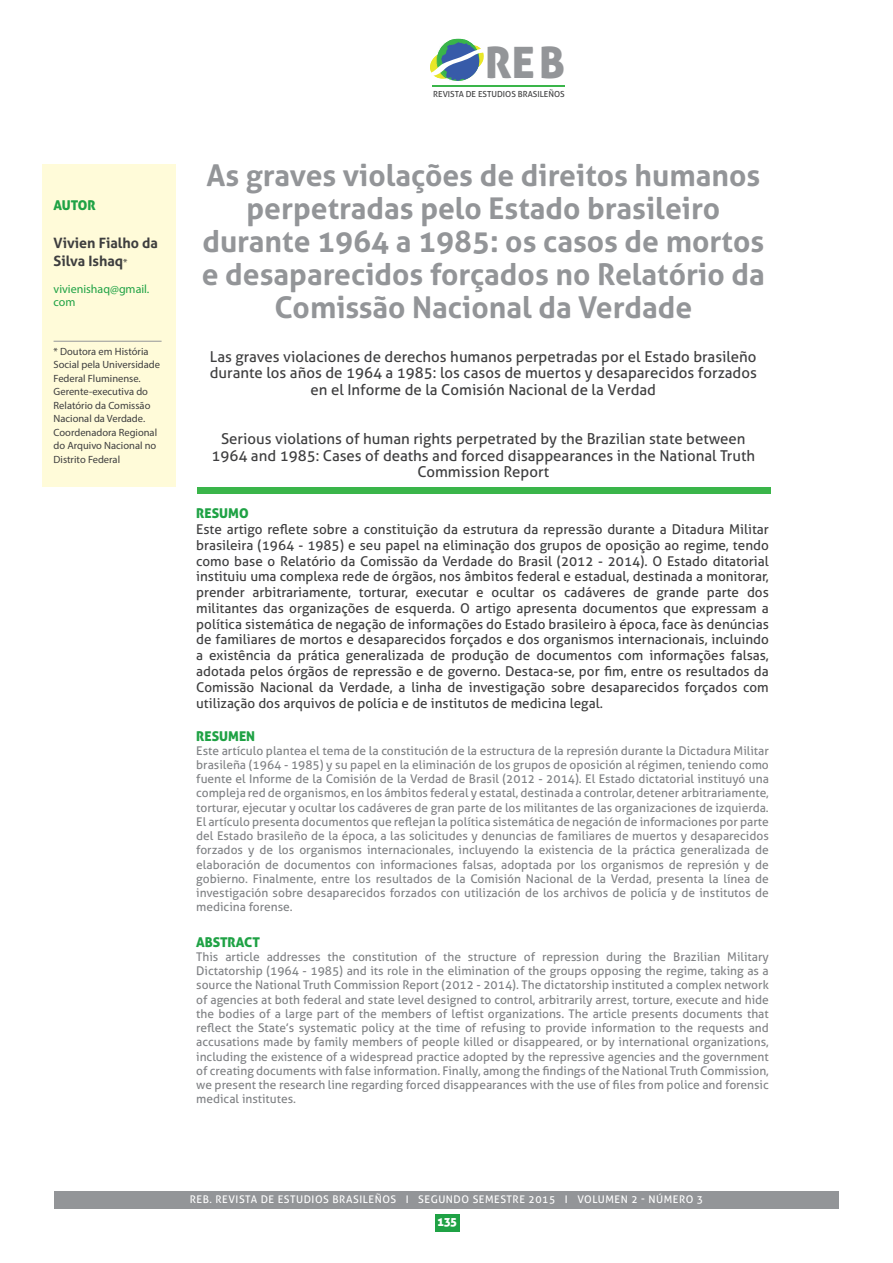
<style>
.page{position:relative;width:893px;height:1263px;background:#fff}
.page>*{position:absolute;margin:0;border:0;box-sizing:border-box;transform-origin:0 0}
.t1{font:43.35px "Aller Display";color:#939598}
.t2{font:700 30px/33px "Aller";color:#939598;text-align:center}
.t3{font:15px/16.5px "Aller";color:#3e3e3f;text-align:center}
.t4{font:700 14.25px/18px "Aller";color:#3e3e3f}
.body{font:13.5px/15.8px "Aller";color:#3e3e3f;text-align:justify}
.body-2{font:13.5px "Aller Display";color:#1fa245}
.body-3{font:12px/14.2px "Aller";color:#808285;text-align:justify}
.t5{font:12px/13.5px "Myriad Pro";color:#1fa245}
.t6{font:12px "Aller Display";color:#fff}
.body-4{font:10.5px/13.5px "Myriad Pro";color:#3e3e3f}
.t7{font:10.5px "Aller";letter-spacing:.05em;color:#fff}
.t8{font:8.4px "Aller";color:#3e3e3f}
.s1{font-family:"Myriad Pro";font-weight:400;font-size:10.5px}
</style>
<div class="page">
<img style="left:432px;top:38px;width:89px;height:49px">
<img style="left:437px;top:40px;width:42px;height:41px">
<svg style="left:430px;top:43px;width:58px;height:37px"></svg>
<hr style="left:433px;top:85px;width:132px;height:1px;background:#3ab54a">
<div style="left:54px;top:1191px;width:785px;height:18px;background:#939598"></div>
<div style="left:435px;top:1214px;width:24px;height:17px;background:#1fa245"></div>
<div style="left:197px;top:487px;width:574px;height:6px;background:#3ab54a"></div>
<div style="left:43px;top:164px;width:133px;height:322px;background:#fffbd9"></div>
<hr style="left:54px;top:341px;width:108px;height:1px;background:#939598">
<p class="body-2" style="left:54px;top:197px;width:44px">AUTOR</p>
<p class="t4" style="left:54px;top:234px;width:106px">Vivien Fialho da<br>Silva Ishaq<span class="s1">*</span></p>
<p class="t5" style="left:54px;top:282px;width:97px">vivienishaq@gmail. com</p>
<p class="body-4" style="left:54px;top:344px;width:108px">* Doutora em História<br>Social pela Universidade<br>Federal Fluminense.<br>Gerente-executiva do<br>Relatório da Comissão<br>Nacional da Verdade.<br>Coordenadora Regional do Arquivo Nacional no<br>Distrito Federal</p>
<h1 class="t1" style="left:485px;top:35px;width:81px">REB</h1>
<p class="t8" style="left:433px;top:89px;width:133px">REVISTA DE ESTUDIOS BRASILEÑOS</p>
<p class="t2" style="left:202px;top:159px;width:564px">As graves violações de direitos humanos perpetradas pelo Estado brasileiro durante 1964 a 1985: os casos de mortos e desaparecidos forçados no Relatório da Comissão Nacional da Verdade</p>
<p class="t3" style="left:210px;top:348px;width:549px">Las graves violaciones de derechos humanos perpetradas por el Estado brasileño durante los años de 1964 a 1985: los casos de muertos y desaparecidos forzados en el Informe de la Comisión Nacional de la Verdad</p>
<p class="t3" style="left:211px;top:431px;width:545px">Serious violations of human rights perpetrated by the Brazilian state between<br>1964 and 1985: Cases of deaths and forced disappearances in the National Truth<br>Commission Report</p>
<p class="body-2" style="left:196px;top:505px;width:54px">RESUMO</p>
<p class="body" style="left:196px;top:521px;width:574px">Este artigo reflete sobre a constituição da estrutura da repressão durante a Ditadura Militar brasileira (1964 - 1985) e seu papel na eliminação dos grupos de oposição ao regime, tendo como base o Relatório da Comissão da Verdade do Brasil (2012 - 2014). O Estado ditatorial instituiu uma complexa rede de órgãos, nos âmbitos federal e estadual, destinada a monitorar, prender arbitrariamente, torturar, executar e ocultar os cadáveres de grande parte dos militantes das organizações de esquerda. O artigo apresenta documentos que expressam a política sistemática de negação de informações do Estado brasileiro à época, face às denúncias de familiares de mortos e desaparecidos forçados e dos organismos internacionais, incluindo a existência da prática generalizada de produção de documentos com informações falsas, adotada pelos órgãos de repressão e de governo. Destaca-se, por fim, entre os resultados da Comissão Nacional da Verdade, a linha de investigação sobre desaparecidos forçados com utilização dos arquivos de polícia e de institutos de medicina legal.</p>
<p class="body-2" style="left:196px;top:727px;width:60px">RESUMEN</p>
<p class="body-3" style="left:196px;top:743px;width:574px">Este artículo plantea el tema de la constitución de la estructura de la represión durante la Dictadura Militar brasileña (1964 - 1985) y su papel en la eliminación de los grupos de oposición al régimen, teniendo como fuente el Informe de la Comisión de la Verdad de Brasil (2012 - 2014). El Estado dictatorial instituyó una compleja red de organismos, en los ámbitos federal y estatal, destinada a controlar, detener arbitrariamente, torturar, ejecutar y ocultar los cadáveres de gran parte de los militantes de las organizaciones de izquierda.<br>El artículo presenta documentos que reflejan la política sistemática de negación de informaciones por parte del Estado brasileño de la época, a las solicitudes y denuncias de familiares de muertos y desaparecidos forzados y de los organismos internacionales, incluyendo la existencia de la práctica generalizada de elaboración de documentos con informaciones falsas, adoptada por los organismos de represión y de gobierno. Finalmente, entre los resultados de la Comisión Nacional de la Verdad, presenta la línea de investigación sobre desaparecidos forzados con utilización de los archivos de policía y de institutos de medicina forense.</p>
<p class="body-2" style="left:196px;top:933px;width:65px">ABSTRACT</p>
<p class="body-3" style="left:196px;top:949px;width:574px">This article addresses the constitution of the structure of repression during the Brazilian Military Dictatorship (1964 - 1985) and its role in the elimination of the groups opposing the regime, taking as a source the National Truth Commission Report (2012 - 2014). The dictatorship instituted a complex network of agencies at both federal and state level designed to control, arbitrarily arrest, torture, execute and hide the bodies of a large part of the members of leftist organizations. The article presents documents that reflect the State’s systematic policy at the time of refusing to provide information to the requests and accusations made by family members of people killed or disappeared, or by international organizations, including the existence of a widespread practice adopted by the repressive agencies and the government of creating documents with false information. Finally, among the findings of the National Truth Commission, we present the research line regarding forced disappearances with the use of files from police and forensic medical institutes.</p>
<p class="t7" style="left:190px;top:1193px;width:515px">REB. REVISTA DE ESTUDIOS BRASILEÑOS I SEGUNDO SEMESTRE 2015 I VOLUMEN 2 - NÚMERO 3</p>
<p class="t6" style="left:438px;top:1214px;width:21px">135</p>
</div>
